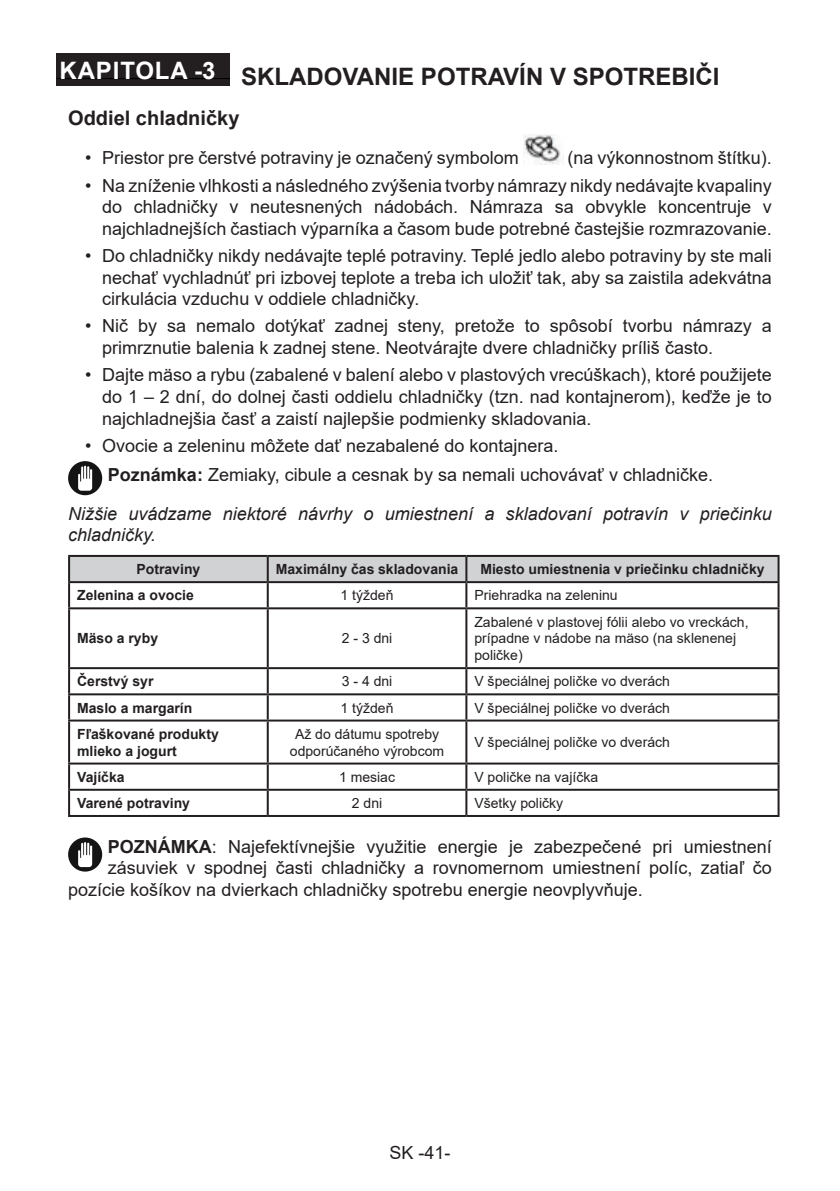
<style>
.page{position:relative;width:840px;height:1191px;background:#fff}
.page>*{position:absolute;margin:0;border:0;box-sizing:border-box;transform-origin:0 0}
.BASLIK_1{font:700 24px "Arial";color:#231f20}
._00_Etiket{font:700 24px "Arial";letter-spacing:.035em;color:#fff}
.BASLIK_2{font:700 20px "Arial";color:#231f20}
.paragraf_yazi{font:18px/21.6px "Arial";color:#231f20;text-align:justify}
.paragraf_yazi-2{font:italic 18px/21.6px "Arial";color:#231f20}
.Tablo_yazi{font:14px/16.8px "Arial";color:#231f20}
.Tablo_yazi-2{font:700 14px/16.8px "Arial";color:#231f20}
.s1{font-weight:700}
</style>
<div class="page">
<div style="left:57px;top:54px;width:173px;height:32px;background:#231f20"></div>
<hr style="left:57px;top:78px;width:173px;height:1px;background:#000">
<img style="left:523px;top:134px;width:38px;height:30px">
<div style="left:68px;top:461px;width:34px;height:34px;background:#141414;border-radius:17px"></div>
<svg style="left:78px;top:466px;width:14px;height:25px"></svg>
<div style="left:70px;top:557px;width:707px;height:24px;background:#d1d2d4"></div>
<hr style="left:68px;top:555px;width:199px;height:2px;background:#231f20">
<hr style="left:68px;top:557px;width:2px;height:24px;background:#231f20">
<hr style="left:267px;top:555px;width:199px;height:2px;background:#231f20">
<hr style="left:266px;top:557px;width:2px;height:24px;background:#231f20">
<hr style="left:466px;top:555px;width:313px;height:2px;background:#231f20">
<hr style="left:465px;top:557px;width:2px;height:24px;background:#231f20">
<hr style="left:777px;top:557px;width:2px;height:24px;background:#231f20">
<hr style="left:68px;top:581px;width:199px;height:2px;background:#231f20">
<hr style="left:68px;top:583px;width:2px;height:24px;background:#231f20">
<hr style="left:267px;top:581px;width:199px;height:2px;background:#231f20">
<hr style="left:266px;top:583px;width:2px;height:24px;background:#231f20">
<hr style="left:466px;top:581px;width:313px;height:2px;background:#231f20">
<hr style="left:465px;top:583px;width:2px;height:24px;background:#231f20">
<hr style="left:777px;top:583px;width:2px;height:24px;background:#231f20">
<hr style="left:68px;top:607px;width:199px;height:2px;background:#231f20">
<hr style="left:68px;top:609px;width:2px;height:58px;background:#231f20">
<hr style="left:267px;top:607px;width:199px;height:2px;background:#231f20">
<hr style="left:266px;top:609px;width:2px;height:58px;background:#231f20">
<hr style="left:466px;top:607px;width:313px;height:2px;background:#231f20">
<hr style="left:465px;top:609px;width:2px;height:58px;background:#231f20">
<hr style="left:777px;top:609px;width:2px;height:58px;background:#231f20">
<hr style="left:68px;top:667px;width:199px;height:2px;background:#231f20">
<hr style="left:68px;top:669px;width:2px;height:24px;background:#231f20">
<hr style="left:267px;top:667px;width:199px;height:2px;background:#231f20">
<hr style="left:266px;top:669px;width:2px;height:24px;background:#231f20">
<hr style="left:466px;top:667px;width:313px;height:2px;background:#231f20">
<hr style="left:465px;top:669px;width:2px;height:24px;background:#231f20">
<hr style="left:777px;top:669px;width:2px;height:24px;background:#231f20">
<hr style="left:68px;top:693px;width:199px;height:2px;background:#231f20">
<hr style="left:68px;top:695px;width:2px;height:24px;background:#231f20">
<hr style="left:267px;top:693px;width:199px;height:2px;background:#231f20">
<hr style="left:266px;top:695px;width:2px;height:24px;background:#231f20">
<hr style="left:466px;top:693px;width:313px;height:2px;background:#231f20">
<hr style="left:465px;top:695px;width:2px;height:24px;background:#231f20">
<hr style="left:777px;top:695px;width:2px;height:24px;background:#231f20">
<hr style="left:68px;top:719px;width:199px;height:2px;background:#231f20">
<hr style="left:68px;top:721px;width:2px;height:41px;background:#231f20">
<hr style="left:267px;top:719px;width:199px;height:2px;background:#231f20">
<hr style="left:266px;top:721px;width:2px;height:41px;background:#231f20">
<hr style="left:466px;top:719px;width:313px;height:2px;background:#231f20">
<hr style="left:465px;top:721px;width:2px;height:41px;background:#231f20">
<hr style="left:777px;top:721px;width:2px;height:41px;background:#231f20">
<hr style="left:68px;top:762px;width:199px;height:2px;background:#231f20">
<hr style="left:68px;top:764px;width:2px;height:24px;background:#231f20">
<hr style="left:267px;top:762px;width:199px;height:2px;background:#231f20">
<hr style="left:266px;top:764px;width:2px;height:24px;background:#231f20">
<hr style="left:466px;top:762px;width:313px;height:2px;background:#231f20">
<hr style="left:465px;top:764px;width:2px;height:24px;background:#231f20">
<hr style="left:777px;top:764px;width:2px;height:24px;background:#231f20">
<hr style="left:68px;top:788px;width:199px;height:2px;background:#231f20">
<hr style="left:68px;top:790px;width:2px;height:25px;background:#231f20">
<hr style="left:267px;top:788px;width:199px;height:2px;background:#231f20">
<hr style="left:266px;top:790px;width:2px;height:25px;background:#231f20">
<hr style="left:466px;top:788px;width:313px;height:2px;background:#231f20">
<hr style="left:465px;top:790px;width:2px;height:25px;background:#231f20">
<hr style="left:777px;top:790px;width:2px;height:25px;background:#231f20">
<hr style="left:68px;top:815px;width:199px;height:2px;background:#231f20">
<hr style="left:267px;top:815px;width:199px;height:2px;background:#231f20">
<hr style="left:466px;top:815px;width:313px;height:2px;background:#231f20">
<div style="left:68px;top:837px;width:34px;height:34px;background:#141414;border-radius:17px"></div>
<svg style="left:78px;top:842px;width:14px;height:25px"></svg>
<p class="_00_Etiket" style="left:60px;top:53px;width:157px">KAPITOLA -3</p>
<p class="BASLIK_1" style="left:241px;top:59px;width:479px">SKLADOVANIE POTRAVÍN V SPOTREBIČI</p>
<p class="BASLIK_2" style="left:68px;top:104px;width:173px">Oddiel chladničky</p>
<p class="paragraf_yazi" style="left:85px;top:147px;width:435px">• Priestor pre čerstvé potraviny je označený symbolom</p>
<p class="paragraf_yazi" style="left:567px;top:147px;width:206px">(na výkonnostnom štítku).</p>
<p class="paragraf_yazi" style="left:102px;top:174px;width:670px;text-indent:-17px">• Na zníženie vlhkosti a následného zvýšenia tvorby námrazy nikdy nedávajte kvapaliny do chladničky v neutesnených nádobách. Námraza sa obvykle koncentruje v najchladnejších častiach výparníka a časom bude potrebné častejšie rozmrazovanie.</p>
<p class="paragraf_yazi" style="left:102px;top:245px;width:670px;text-indent:-17px">• Do chladničky nikdy nedávajte teplé potraviny. Teplé jedlo alebo potraviny by ste mali nechať vychladnúť pri izbovej teplote a treba ich uložiť tak, aby sa zaistila adekvátna cirkulácia vzduchu v oddiele chladničky.</p>
<p class="paragraf_yazi" style="left:102px;top:315px;width:670px;text-indent:-17px">• Nič by sa nemalo dotýkať zadnej steny, pretože to spôsobí tvorbu námrazy a primrznutie balenia k zadnej stene. Neotvárajte dvere chladničky príliš často.</p>
<p class="paragraf_yazi" style="left:102px;top:364px;width:670px;text-indent:-17px">• Dajte mäso a rybu (zabalené v balení alebo v plastových vrecúškach), ktoré použijete do 1 – 2 dní, do dolnej časti oddielu chladničky (tzn. nad kontajnerom), keďže je to najchladnejšia časť a zaistí najlepšie podmienky skladovania.</p>
<p class="paragraf_yazi" style="left:85px;top:434px;width:475px">• Ovocie a zeleninu môžete dať nezabalené do kontajnera.</p>
<p class="paragraf_yazi" style="left:108px;top:464px;width:606px"><span class="s1">Poznámka:</span> Zemiaky, cibule a cesnak by sa nemali uchovávať v chladničke.</p>
<p class="paragraf_yazi-2" style="left:68px;top:503px;width:704px">Nižšie uvádzame niektoré návrhy o umiestnení a skladovaní potravín v priečinku chladničky.</p>
<p class="Tablo_yazi-2" style="left:136px;top:561px;width:65px">Potraviny</p>
<p class="Tablo_yazi-2" style="left:275px;top:561px;width:184px">Maximálny čas skladovania</p>
<p class="Tablo_yazi-2" style="left:480px;top:561px;width:285px">Miesto umiestnenia v priečinku chladničky</p>
<p class="Tablo_yazi-2" style="left:77px;top:587px;width:118px">Zelenina a ovocie</p>
<p class="Tablo_yazi" style="left:340px;top:587px;width:54px">1 týždeň</p>
<p class="Tablo_yazi" style="left:474px;top:587px;width:145px">Priehradka na zeleninu</p>
<p class="Tablo_yazi-2" style="left:77px;top:630px;width:82px">Mäso a ryby</p>
<p class="Tablo_yazi" style="left:341px;top:630px;width:52px">2 - 3 dni</p>
<p class="Tablo_yazi" style="left:474px;top:613px;width:275px">Zabalené v plastovej fólii alebo vo vreckách, prípadne v nádobe na mäso (na sklenenej poličke)</p>
<p class="Tablo_yazi-2" style="left:77px;top:673px;width:78px">Čerstvý syr</p>
<p class="Tablo_yazi" style="left:341px;top:673px;width:52px">3 - 4 dni</p>
<p class="Tablo_yazi" style="left:474px;top:673px;width:197px">V špeciálnej poličke vo dverách</p>
<p class="Tablo_yazi-2" style="left:77px;top:699px;width:117px">Maslo a margarín</p>
<p class="Tablo_yazi" style="left:340px;top:699px;width:54px">1 týždeň</p>
<p class="Tablo_yazi" style="left:474px;top:699px;width:197px">V špeciálnej poličke vo dverách</p>
<p class="Tablo_yazi-2" style="left:77px;top:725px;width:143px">Fľaškované produkty mlieko a jogurt</p>
<p class="Tablo_yazi" style="left:290px;top:725px;width:156px;text-align:center">Až do dátumu spotreby odporúčaného výrobcom</p>
<p class="Tablo_yazi" style="left:474px;top:733px;width:197px">V špeciálnej poličke vo dverách</p>
<p class="Tablo_yazi-2" style="left:77px;top:768px;width:49px">Vajíčka</p>
<p class="Tablo_yazi" style="left:339px;top:768px;width:58px">1 mesiac</p>
<p class="Tablo_yazi" style="left:474px;top:768px;width:125px">V poličke na vajíčka</p>
<p class="Tablo_yazi-2" style="left:77px;top:795px;width:114px">Varené potraviny</p>
<p class="Tablo_yazi" style="left:351px;top:794px;width:32px">2 dni</p>
<p class="Tablo_yazi" style="left:474px;top:794px;width:90px">Všetky poličky</p>
<p class="paragraf_yazi" style="left:108px;top:835px;width:665px"><span class="s1">POZNÁMKA</span>: Najefektívnejšie využitie energie je zabezpečené pri umiestnení</p>
<p class="paragraf_yazi" style="left:108px;top:857px;width:665px">zásuviek v spodnej časti chladničky a rovnomernom umiestnení políc, zatiaľ čo</p>
<p class="paragraf_yazi" style="left:68px;top:879px;width:576px">pozície košíkov na dvierkach chladničky spotrebu energie neovplyvňuje.</p>
<p class="paragraf_yazi" style="left:389px;top:1141px;width:63px">SK -41-</p>
</div>
